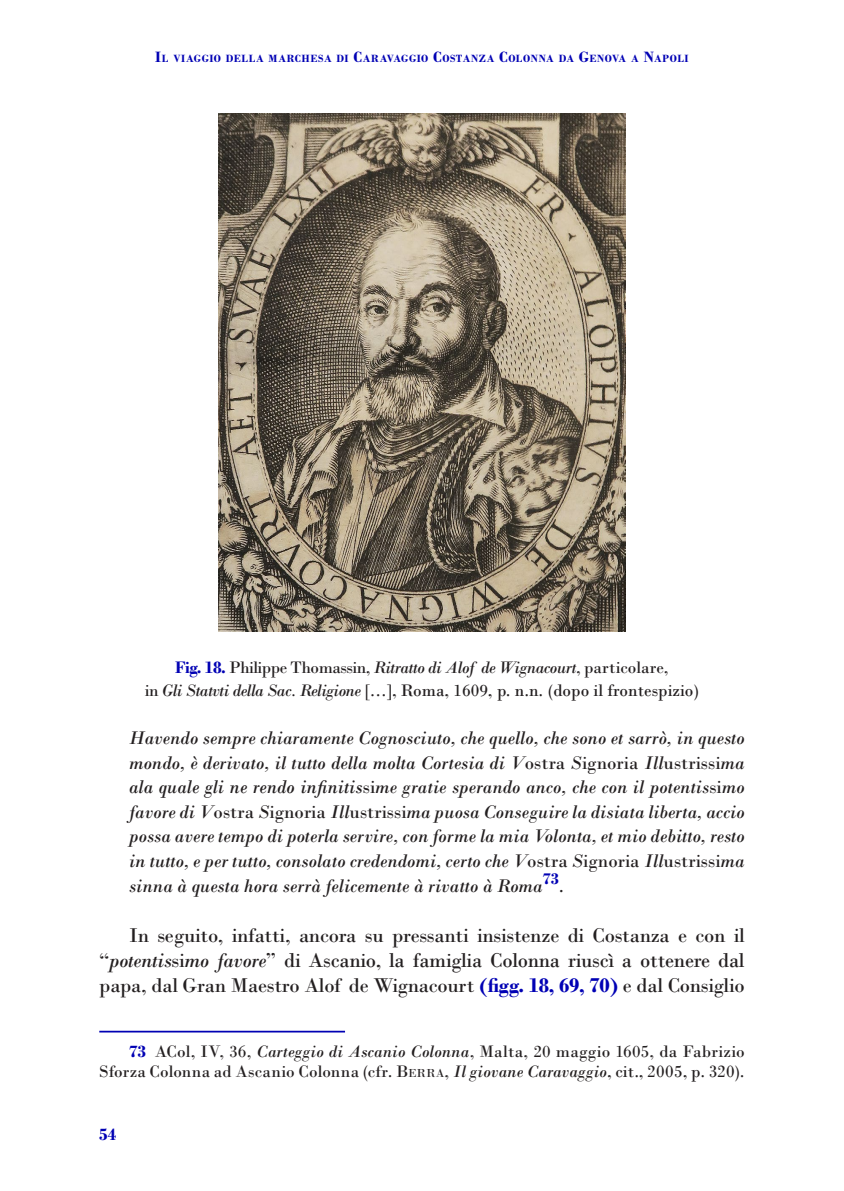
<style>
.page{position:relative;width:844px;height:1191px;background:#fff}
.page>*{position:absolute;margin:0;border:0;box-sizing:border-box;transform-origin:0 0}
.x_Testo_saggio{font:21px/25.2px "Bodoni";letter-spacing:-.015em;color:#231f20;text-align:justify}
.Testo_citazioni{font:italic 19.25px/24.7px "Bodoni";color:#231f20;text-align:justify}
.x_Testo_delle_note{font:17.5px/20.1px "Bodoni";letter-spacing:.01em;color:#231f20;text-align:right}
.x_Testo_didascalia{font:17.5px "Bodoni MT2";color:#231f20}
.x_Testo_didascalia-2{font:17.5px "Bodoni";letter-spacing:-.03em;color:#231f20}
.t1{font:700 17.5px "Bodoni";color:#0000b4}
.t2{font:700 11.03px "Bodoni";letter-spacing:.055em;color:#0000b4}
.s1{font-size:15.75px}
.s2{font-family:"Bodoni MT Bold 2";color:#0000b4}
.s3{font-style:italic}
.s4{font-family:"Bodoni"}
.s5{font-family:"Bodoni";font-style:italic}
.s6{font-style:normal}
.s7{font-family:"Bodoni MT Italic 2";font-style:normal}
.s8{font-family:"Bodoni MT2"}
.s9{font-weight:700;color:#0000b4}
.s10{font-style:inherit}
.s11{font-size:12.25px}
</style>
<div class="page">
<hr style="left:99px;top:1030px;width:246px;height:2px;background:#0000b4">
<img style="left:219px;top:114px;width:406px;height:517px">
<p class="t2" style="left:155px;top:52px;width:534px"><span class="s1">I</span>L VIAGGIO DELLA MARCHESA DI <span class="s1">C</span>ARAVAGGIO <span class="s1">C</span>OSTANZA <span class="s1">C</span>OLONNA DA <span class="s1">G</span>ENOVA A <span class="s1">N</span>APOLI</p>
<p class="x_Testo_didascalia-2" style="left:175px;top:657px;width:494px"><span class="s2">Fig. 18.</span> Philippe Thomassin, <span class="s3">Ritratto di Alof de Wignacourt</span>, particolare,</p>
<p class="x_Testo_didascalia" style="left:145px;top:679px;width:555px"><span class="s4">in</span> <span class="s5">Gli Statvti della Sac. Religione</span> <span class="s4">[</span><span class="s5">…</span>], Roma, 1609, p. n.n. (dopo il frontespizio)</p>
<p class="Testo_citazioni" style="left:129px;top:725px;width:617px">Havendo sempre chiaramente Cognosciuto, che quello, che sono et sarrò, in questo mondo, è derivato, il tutto della molta Cortesia di V<span class="s6">ostra</span> S<span class="s6">ignoria</span> Ill<span class="s6">ustrissi</span>ma <span class="s7">ala quale gli ne rendo infinitis</span><span class="s6">si</span>me gratie sperando anco, che con il potentis<span class="s6">si</span>mo favore di V<span class="s6">ostra</span> S<span class="s6">ignoria</span> Ill<span class="s6">ustrissi</span>ma puosa Conseguire la disiata liberta, accio possa avere tempo di poterla servire, con forme la mia Volonta, et mio debitto, resto in tutto, e per tutto, consolato credendomi, certo che V<span class="s6">ostra</span> S<span class="s6">ignoria</span> Ill<span class="s6">ustrissi</span>ma sinna à questa hora serrà felicemente à rivatto à Roma<sup>73</sup><span class="s6">.</span></p>
<p class="x_Testo_saggio" style="left:99px;top:922px;width:646px;text-indent:30px">In seguito, infatti, ancora su pressanti insistenze di Costanza e con il “<span class="s3">potentis</span>si<span class="s3">mo favore</span><span class="s8">” di Ascanio, la famiglia Colonna riuscì a ottenere dal </span>papa, dal Gran Maestro Alof de Wignacourt <span class="s2">(figg. 18, 69, 70)</span> e dal Consiglio</p>
<p class="x_Testo_delle_note" style="left:99px;top:1041px;width:646px"><span class="s9">73</span> ACol, IV, 36, <span class="s3">Carteggio di Ascanio Colonna</span>, Malta, 20 maggio 1605, da Fabrizio<br>Sforza Colonna ad Ascanio Colonna (cfr. <span class="s10">B</span><span class="s11">ERRA</span>, <span class="s3">Il giovane Caravaggio</span><span class="s8">, cit., 2005, p. 320).</span></p>
<p class="t1" style="left:99px;top:1123px;width:19px">54</p>
</div>
